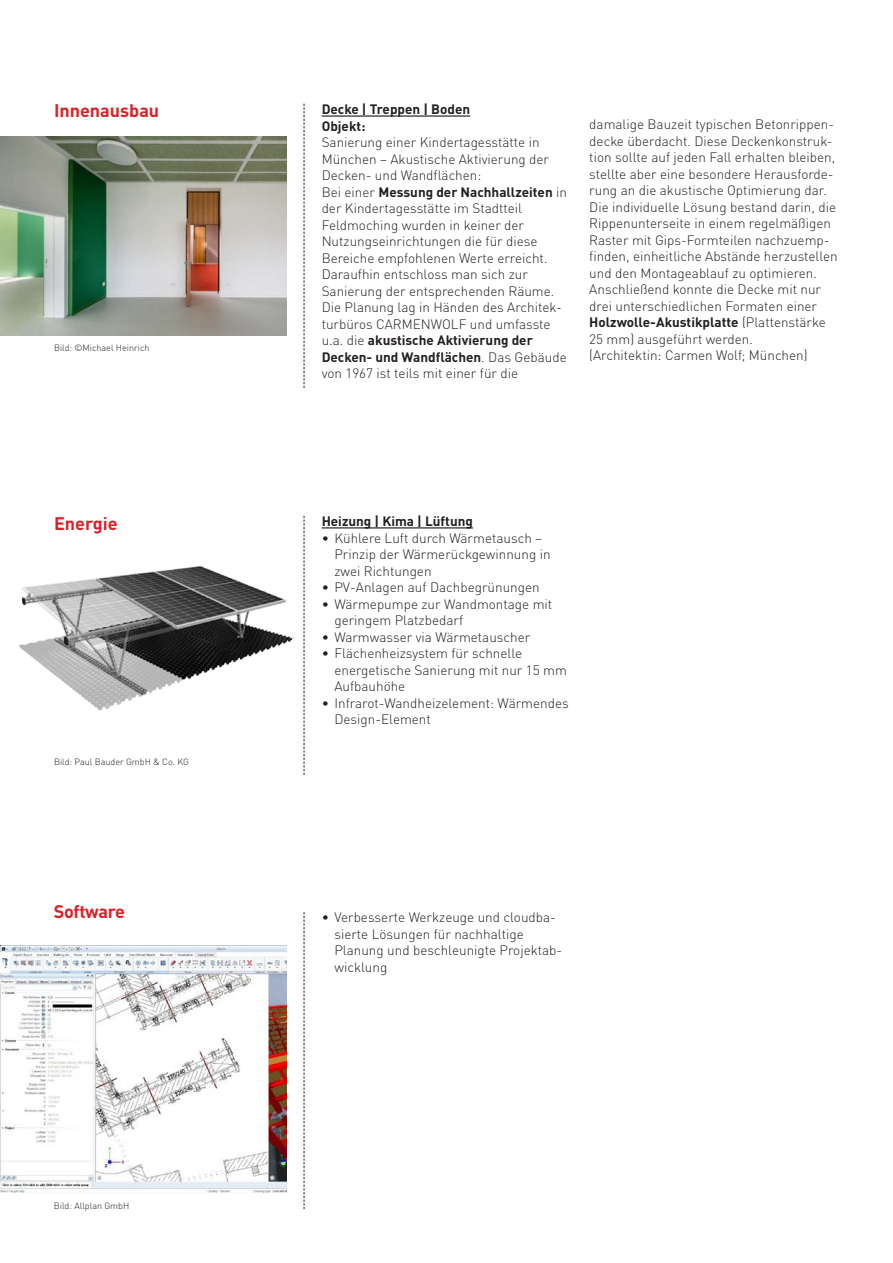
<style>
.page{position:relative;width:893px;height:1263px;background:#fff}
.page>*{position:absolute;margin:0;border:0;box-sizing:border-box;transform-origin:0 0}
.t1{font:700 18px "DINOT";color:#da2128}
.t2{font:700 18px "DINOT";letter-spacing:-.02em;color:#da2128}
.t3{font:300 13.5px/16.5px "DINOT";color:#231f20}
.t4{font:700 13.5px/16.5px "DINOT";color:#231f20}
.t5{font:300 9px "DINOT";color:#231f20}
.s1{font-weight:700}
</style>
<div class="page">
<hr style="left:322px;top:527px;width:151px;height:1px;background:#231f20">
<svg style="left:304px;top:516px;width:1px;height:259px"></svg>
<img style="left:0;top:945px;width:286px;height:248px">
<img style="left:19px;top:566px;width:275px;height:145px">
<svg style="left:304px;top:912px;width:1px;height:297px"></svg>
<svg style="left:304px;top:104px;width:1px;height:284px"></svg>
<hr style="left:322px;top:115px;width:148px;height:2px;background:#231f20">
<img style="left:0;top:136px;width:286px;height:200px">
<h1 class="t1" style="left:54px;top:99px;width:107px">Innenausbau</h1>
<p class="t5" style="left:54px;top:342px;width:97px">Bild: ©Michael Heinrich</p>
<h1 class="t1" style="left:54px;top:511px;width:65px">Energie</h1>
<p class="t5" style="left:54px;top:756px;width:137px">Bild: Paul Bauder GmbH &amp; Co. KG</p>
<h1 class="t2" style="left:54px;top:900px;width:73px">Software</h1>
<p class="t5" style="left:54px;top:1200px;width:77px">Bild: Allplan GmbH</p>
<p class="t4" style="left:322px;top:101px;width:150px">Decke | Treppen | Boden<br>Objekt:</p>
<p class="t3" style="left:322px;top:134px;width:247px">Sanierung einer Kindertagesstätte in München − Akustische Aktivierung der Decken- und Wandflächen:<br>Bei einer <span class="s1">Messung der Nachhallzeiten</span> in der Kindertagesstätte im Stadtteil Feldmoching wurden in keiner der Nutzungseinrichtungen die für diese Bereiche empfohlenen Werte erreicht.<br>Daraufhin entschloss man sich zur Sanierung der entsprechenden Räume.<br>Die Planung lag in Händen des Architek&shy;turbüros CARMENWOLF und umfasste u.a. die <span class="s1">akustische Aktivierung der Decken- und Wandflächen</span>. Das Gebäude von 1967 ist teils mit einer für die</p>
<p class="t3" style="left:589px;top:116px;width:250px">damalige Bauzeit typischen Betonrippen&shy;decke überdacht. Diese Deckenkonstruk&shy;tion sollte auf jeden Fall erhalten bleiben, stellte aber eine besondere Herausforde&shy;rung an die akustische Optimierung dar.<br>Die individuelle Lösung bestand darin, die Rippenunterseite in einem regelmäßigen Raster mit Gips-Formteilen nachzuemp&shy;finden, einheitliche Abstände herzustellen und den Montageablauf zu optimieren.<br>Anschließend konnte die Decke mit nur drei unterschiedlichen Formaten einer <span class="s1">Holzwolle-Akustikplatte</span> (Plattenstärke 25 mm) ausgeführt werden.<br>(Architektin: Carmen Wolf; München)</p>
<p class="t4" style="left:322px;top:513px;width:153px">Heizung | Kima | Lüftung</p>
<p class="t3" style="left:334px;top:529px;width:218px;text-indent:-13px">• Kühlere Luft durch Wärmetausch −<br>Prinzip der Wärmerückgewinnung in zwei Richtungen</p>
<p class="t3" style="left:322px;top:579px;width:220px">• PV-Anlagen auf Dachbegrünungen</p>
<p class="t3" style="left:334px;top:595px;width:219px;text-indent:-13px">• Wärmepumpe zur Wandmontage mit geringem Platzbedarf</p>
<p class="t3" style="left:322px;top:628px;width:210px">• Warmwasser via Wärmetauscher</p>
<p class="t3" style="left:334px;top:645px;width:234px;text-indent:-13px">• Flächenheizsystem für schnelle energetische Sanierung mit nur 15 mm<br>Aufbauhöhe</p>
<p class="t3" style="left:334px;top:694px;width:236px;text-indent:-13px">• Infrarot-Wandheizelement: Wärmendes<br>Design-Element</p>
<p class="t3" style="left:334px;top:909px;width:229px;text-indent:-13px">• Verbesserte Werkzeuge und cloudba&shy;sierte Lösungen für nachhaltige<br>Planung und beschleunigte Projektab&shy;wicklung</p>
</div>
